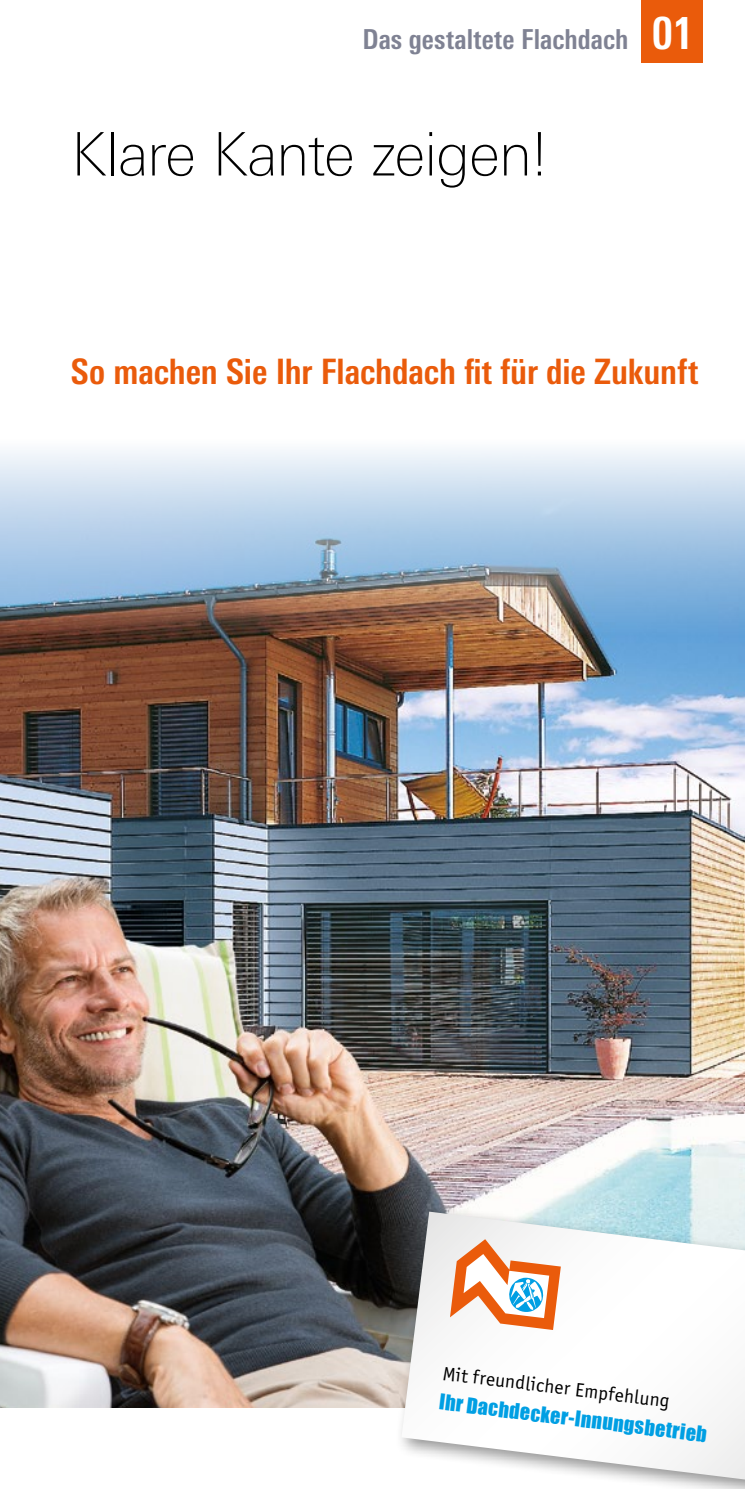
<style>
.page{position:relative;width:745px;height:1489px;background:#fff}
.page>*{position:absolute;margin:0;border:0;box-sizing:border-box;transform-origin:0 0}
.Headline{font:100 60px "Linotype Univers Basic";letter-spacing:-.015em;color:#000}
.Ausgabe-Nr__Reihe__T{font:700 condensed 45px "Linotype Univers";color:#fff}
.Kapitelzeile___Seite{font:700 condensed 35px "Linotype Univers";letter-spacing:-.005em;color:#ea5b0b}
.Serienname{font:700 condensed 27.5px "Linotype Univers";letter-spacing:.005em;color:#7f8293}
.t1{font:20px "Impact";color:#009fe3}
.t2{font:20px "Officina Sans";color:#000}
</style>
<div class="page">
<img style="left:0;top:449px;width:744px;height:958px">
<div style="left:641px;top:0;width:61px;height:63px;background:#ea5b0b"></div>
<div style="left:394px;top:1204px;width:350px;height:284px;background:#000;opacity:.42"></div>
<svg style="left:401px;top:1211px;width:343px;height:268px"></svg>
<svg style="left:449px;top:1239px;width:111px;height:90px"></svg>
<p class="Serienname" style="left:362px;top:23px;width:267px">Das gestaltete Flachdach</p>
<p class="Ausgabe-Nr__Reihe__T" style="left:651px;top:7px;width:43px">01</p>
<p class="Headline" style="left:71px;top:120px;width:479px">Klare Kante zeigen!</p>
<p class="Kapitelzeile___Seite" style="left:71px;top:351px;width:628px">So machen Sie Ihr Flachdach fit für die Zukunft</p>
<p class="t2" style="left:444px;top:1361px;width:230px;rotate:7deg">Mit freundlicher Empfehlung</p>
<p class="t1" style="left:441px;top:1385px;width:271px;rotate:7deg">Ihr Dachdecker-Innungsbetrieb</p>
</div>
